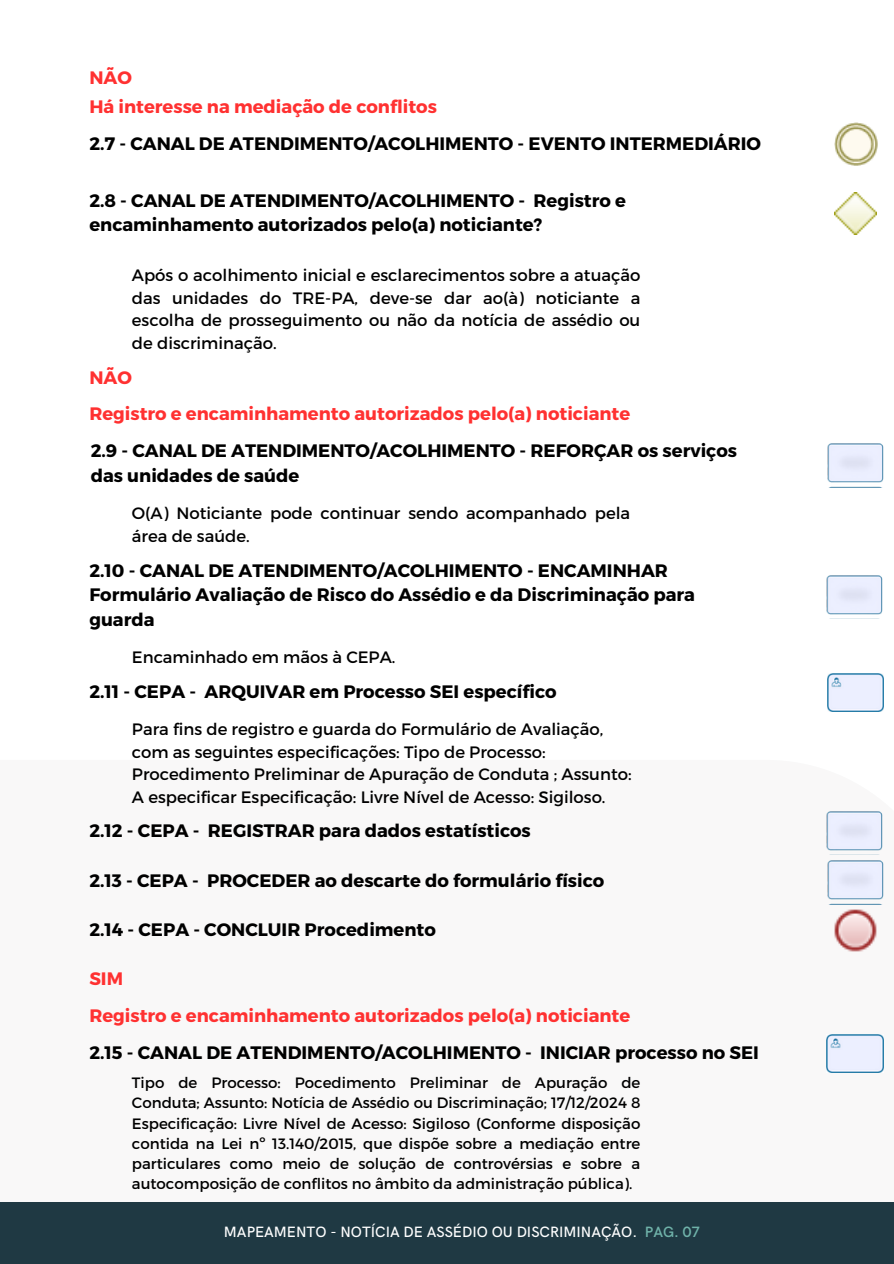
<style>
.page{position:relative;width:894px;height:1264px;background:#fff}
.page>*{position:absolute;margin:0;border:0;box-sizing:border-box;transform-origin:0 0}
.t1{font:700 18px/24.8px "Montserrat";color:#000}
.t2{font:700 18px "Montserrat";color:#ff3131}
.t3{font:16.5px/22.5px "Montserrat";color:#000}
.t4{font:15px/20.2px "Montserrat";color:#000;text-align:justify}
.t5{font:500 15px "HK Grotesk";color:#fff}
.t6{font:600 15px "HK Grotesk";color:#6fb2a9}
</style>
<div class="page">
<div style="left:0;top:759px;width:893px;height:504px;background:#f9f8f8"></div>
<div style="left:0;top:1202px;width:893px;height:61px;background:#1f3943"></div>
<img style="left:834px;top:123px;width:42px;height:42px">
<img style="left:834px;top:193px;width:41px;height:41px">
<img style="left:827px;top:443px;width:56px;height:44px">
<img style="left:826px;top:575px;width:56px;height:44px">
<img style="left:827px;top:673px;width:56px;height:38px">
<img style="left:826px;top:811px;width:56px;height:44px">
<img style="left:827px;top:860px;width:56px;height:44px">
<img style="left:834px;top:909px;width:42px;height:43px">
<img style="left:826px;top:1034px;width:56px;height:38px">
<h1 class="t2" style="left:89px;top:66px;width:44px">NÃO</h1>
<h2 class="t2" style="left:89px;top:95px;width:349px">Há interesse na mediação de conflitos</h2>
<p class="t1" style="left:89px;top:130px;width:673px">2.7 - CANAL DE ATENDIMENTO/ACOLHIMENTO - EVENTO INTERMEDIÁRIO</p>
<p class="t1" style="left:89px;top:187px;width:538px">2.8 - CANAL DE ATENDIMENTO/ACOLHIMENTO - Registro e encaminhamento autorizados pelo(a) noticiante?</p>
<h3 class="t3" style="left:132px;top:263px;width:510px;text-align:justify">Após o acolhimento inicial e esclarecimentos sobre a atuação das unidades do TRE-PA, deve-se dar ao(à) noticiante a escolha de prosseguimento ou não da notícia de assédio ou de discriminação.</h3>
<h1 class="t2" style="left:89px;top:365px;width:44px">NÃO</h1>
<h2 class="t2" style="left:89px;top:402px;width:542px">Registro e encaminhamento autorizados pelo(a) noticiante</h2>
<h2 class="t1" style="left:91px;top:438px;width:647px">2.9 - CANAL DE ATENDIMENTO/ACOLHIMENTO - REFORÇAR os serviços das unidades de saúde</h2>
<p class="t3" style="left:132px;top:501px;width:500px">O(A) Noticiante pode continuar sendo acompanhado pela área de saúde.</p>
<h3 class="t1" style="left:89px;top:557px;width:607px">2.10 - CANAL DE ATENDIMENTO/ACOLHIMENTO - ENCAMINHAR<br>Formulário Avaliação de Risco do Assédio e da Discriminação para guarda</h3>
<h2 class="t3" style="left:132px;top:645px;width:265px">Encaminhado em mãos à CEPA.</h2>
<p class="t1" style="left:89px;top:678px;width:468px">2.11 - CEPA - ARQUIVAR em Processo SEI específico</p>
<h3 class="t3" style="left:132px;top:717px;width:501px">Para fins de registro e guarda do Formulário de Avaliação, com as seguintes especificações: Tipo de Processo:<br>Procedimento Preliminar de Apuração de Conduta ; Assunto:<br>A especificar Especificação: Livre Nível de Acesso: Sigiloso.</h3>
<h2 class="t1" style="left:89px;top:817px;width:443px">2.12 - CEPA - REGISTRAR para dados estatísticos</h2>
<p class="t1" style="left:89px;top:867px;width:516px">2.13 - CEPA - PROCEDER ao descarte do formulário físico</p>
<h3 class="t1" style="left:89px;top:916px;width:348px">2.14 - CEPA - CONCLUIR Procedimento</h3>
<h2 class="t2" style="left:89px;top:967px;width:35px">SIM</h2>
<h2 class="t2" style="left:89px;top:1004px;width:542px">Registro e encaminhamento autorizados pelo(a) noticiante</h2>
<h2 class="t1" style="left:89px;top:1039px;width:671px">2.15 - CANAL DE ATENDIMENTO/ACOLHIMENTO - INICIAR processo no SEI</h2>
<p class="t4" style="left:132px;top:1071px;width:510px">Tipo de Processo: Pocedimento Preliminar de Apuração de Conduta; Assunto: Notícia de Assédio ou Discriminação; 17/12/2024 8<br>Especificação: Livre Nível de Acesso: Sigiloso (Conforme disposição contida na Lei nº 13.140/2015, que dispõe sobre a mediação entre particulares como meio de solução de controvérsias e sobre a autocomposição de conflitos no âmbito da administração pública).</p>
<h1 class="t5" style="left:224px;top:1223px;width:414px">MAPEAMENTO - NOTÍCIA DE ASSÉDIO OU DISCRIMINAÇÃO.</h1>
<h2 class="t6" style="left:644px;top:1223px;width:57px">PAG. 07</h2>
</div>
